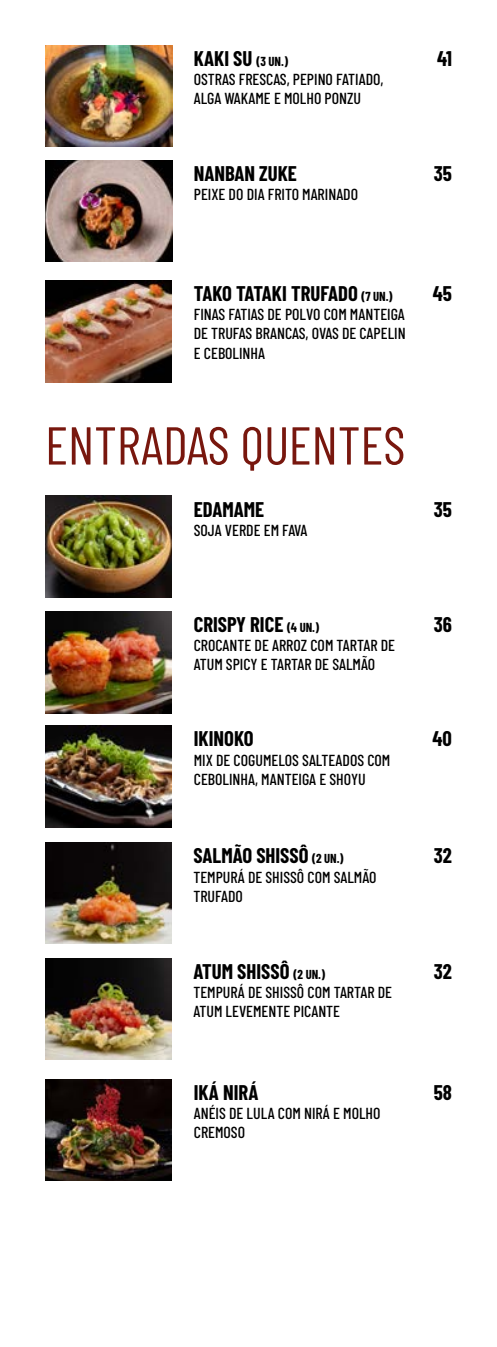
<style>
.page{position:relative;width:497px;height:1347px;background:#fff}
.page>*{position:absolute;margin:0;border:0;box-sizing:border-box;transform-origin:0 0}
.t1{font:53.25px "Barlow Condensed";color:#78170e}
.t2{font:700 20.75px "Barlow Condensed";color:#000}
.t3{font:500 15.88px/19.1px "Barlow Condensed";color:#000}
.s1{font-size:12.75px}
</style>
<div class="page">
<img style="left:45px;top:842px;width:126px;height:101px">
<img style="left:45px;top:958px;width:126px;height:101px">
<img style="left:45px;top:611px;width:126px;height:102px">
<img style="left:45px;top:496px;width:126px;height:101px">
<img style="left:45px;top:280px;width:126px;height:102px">
<img style="left:45px;top:1079px;width:126px;height:101px">
<img style="left:45px;top:725px;width:126px;height:102px">
<img style="left:45px;top:45px;width:127px;height:102px">
<img style="left:45px;top:160px;width:127px;height:102px">
<h2 class="t2" style="left:193px;top:43px;width:96px">KAKI SU <span class="s1">(3 UN.)</span></h2>
<p class="t3" style="left:193px;top:68px;width:191px">OSTRAS FRESCAS, PEPINO FATIADO,<br>ALGA WAKAME E MOLHO PONZU</p>
<h2 class="t2" style="left:193px;top:159px;width:104px">NANBAN ZUKE</h2>
<p class="t3" style="left:193px;top:184px;width:166px">PEIXE DO DIA FRITO MARINADO</p>
<h2 class="t2" style="left:436px;top:43px;width:16px">41</h2>
<h2 class="t2" style="left:433px;top:159px;width:20px">35</h2>
<h2 class="t2" style="left:193px;top:279px;width:200px">TAKO TATAKI TRUFADO <span class="s1">(7 UN.)</span></h2>
<p class="t3" style="left:193px;top:304px;width:213px;text-align:justify">FINAS FATIAS DE POLVO COM MANTEIGA DE TRUFAS BRANCAS, OVAS DE CAPELIN E CEBOLINHA</p>
<h1 class="t1" style="left:45px;top:407px;width:361px">ENTRADAS QUENTES</h1>
<h2 class="t2" style="left:193px;top:494px;width:72px">EDAMAME</h2>
<p class="t3" style="left:193px;top:519px;width:115px">SOJA VERDE EM FAVA</p>
<h2 class="t2" style="left:432px;top:279px;width:21px">45</h2>
<h2 class="t2" style="left:433px;top:494px;width:20px">35</h2>
<h2 class="t2" style="left:193px;top:610px;width:127px">CRISPY RICE <span class="s1">(4 UN.)</span></h2>
<p class="t3" style="left:193px;top:635px;width:202px">CROCANTE DE ARROZ COM TARTAR DE<br>ATUM SPICY E TARTAR DE SALMÃO</p>
<h2 class="t2" style="left:193px;top:724px;width:61px">IKINOKO</h2>
<p class="t3" style="left:193px;top:749px;width:198px">MIX DE COGUMELOS SALTEADOS COM<br>CEBOLINHA, MANTEIGA E SHOYU</p>
<h2 class="t2" style="left:193px;top:841px;width:151px">SALMÃO SHISSÔ <span class="s1">(2 UN.)</span></h2>
<p class="t3" style="left:193px;top:866px;width:184px">TEMPURÁ DE SHISSÔ COM SALMÃO<br>TRUFADO</p>
<h2 class="t2" style="left:193px;top:956px;width:133px">ATUM SHISSÔ <span class="s1">(2 UN.)</span></h2>
<p class="t3" style="left:193px;top:981px;width:200px">TEMPURÁ DE SHISSÔ COM TARTAR DE<br>ATUM LEVEMENTE PICANTE</p>
<h2 class="t2" style="left:193px;top:1077px;width:66px">IKÁ NIRÁ</h2>
<p class="t3" style="left:193px;top:1102px;width:188px">ANÉIS DE LULA COM NIRÁ E MOLHO<br>CREMOSO</p>
<h2 class="t2" style="left:433px;top:610px;width:20px">36</h2>
<h2 class="t2" style="left:432px;top:724px;width:21px">40</h2>
<h2 class="t2" style="left:433px;top:841px;width:20px">32</h2>
<h2 class="t2" style="left:433px;top:956px;width:20px">32</h2>
<h2 class="t2" style="left:433px;top:1077px;width:20px">58</h2>
</div>
